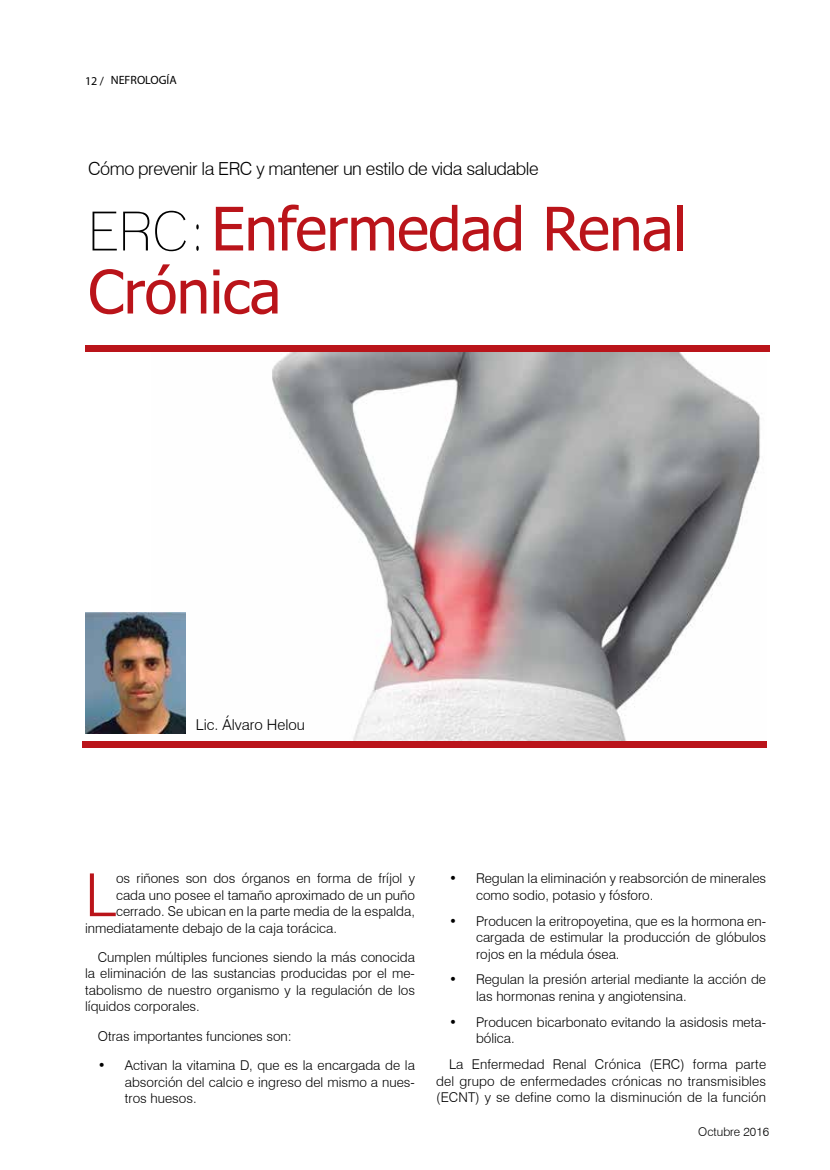
<style>
.page{position:relative;width:830px;height:1170px;background:#fff}
.page>*{position:absolute;margin:0;border:0;box-sizing:border-box;transform-origin:0 0}
.t1{font:60px/63px "Tahoma";letter-spacing:-.01em;color:#ba141a}
.t2{font:300 59.4px "Swiss 721 BT";color:#ba141a}
.t3{font:300 18px "Swiss 721 BT";letter-spacing:-.025em;color:#000}
.t4{font:300 15px "Swiss 721 BT";color:#000}
.t5{font:300 13.5px/16.5px "Swiss 721 BT";color:#000;text-align:justify}
.t6{font:12px "Myriad Pro";color:#000}
.t7{font:300 12px "Swiss 721 BT";color:#000}
.s1{font-family:"Lane";font-stretch:condensed;font-size:54px;color:#000}
</style>
<div class="page">
<img style="left:151px;top:352px;width:609px;height:389px">
<div style="left:85px;top:345px;width:683px;height:7px;background:#ba141a"></div>
<div style="left:82px;top:741px;width:683px;height:7px;background:#ba141a"></div>
<img style="left:85px;top:613px;width:100px;height:120px">
<p class="t6" style="left:111px;top:73px;width:67px">NEFROLOGÍA</p>
<p class="t6" style="left:85px;top:73px;width:20px">12 /</p>
<h3 class="t3" style="left:88px;top:157px;width:452px">Cómo prevenir la ERC y mantener un estilo de vida saludable</h3>
<h1 class="t1" style="left:88px;top:200px;width:599px"><span class="s1">ERC:</span>Enfermedad Renal<br>Crónica</h1>
<p class="t4" style="left:196px;top:715px;width:110px">Lic. Álvaro Helou</p>
<h2 class="t2" style="left:85px;top:858px;width:32px">L</h2>
<p class="t5" style="left:116px;top:869px;width:300px">os riñones son dos órganos en forma de fríjol y</p>
<p class="t5" style="left:116px;top:886px;width:300px">cada uno posee el tamaño aproximado de un puño</p>
<p class="t5" style="left:116px;top:902px;width:300px">cerrado. Se ubican en la parte media de la espalda,</p>
<p class="t5" style="left:85px;top:919px;width:253px">inmediatamente debajo de la caja torácica.</p>
<p class="t5" style="left:85px;top:948px;width:331px;text-indent:13px">Cumplen múltiples funciones siendo la más conocida la eliminación de las sustancias producidas por el me&shy;tabolismo de nuestro organismo y la regulación de los líquidos corporales.</p>
<p class="t5" style="left:98px;top:1027px;width:195px">Otras importantes funciones son:</p>
<p class="t5" style="left:125px;top:1056px;width:291px;text-indent:-27px">• Activan la vitamina D, que es la encargada de la absorción del calcio e ingreso del mismo a nues&shy;tros huesos.</p>
<p class="t5" style="left:476px;top:869px;width:291px;text-indent:-27px">• Regulan la eliminación y reabsorción de minerales como sodio, potasio y fósforo.</p>
<p class="t5" style="left:476px;top:912px;width:291px;text-indent:-27px">• Producen la eritropoyetina, que es la hormona en&shy;cargada de estimular la producción de glóbulos rojos en la médula ósea.</p>
<p class="t5" style="left:476px;top:971px;width:291px;text-indent:-27px">• Regulan la presión arterial mediante la acción de las hormonas renina y angiotensina.</p>
<p class="t5" style="left:476px;top:1013px;width:291px;text-indent:-27px">• Producen bicarbonato evitando la asidosis meta&shy;bólica.</p>
<p class="t5" style="left:436px;top:1055px;width:331px;text-indent:13px">La Enfermedad Renal Crónica (ERC) forma parte del grupo de enfermedades crónicas no transmisibles (ECNT) y se define como la disminución de la función</p>
<p class="t7" style="left:698px;top:1124px;width:72px">Octubre 2016</p>
</div>
